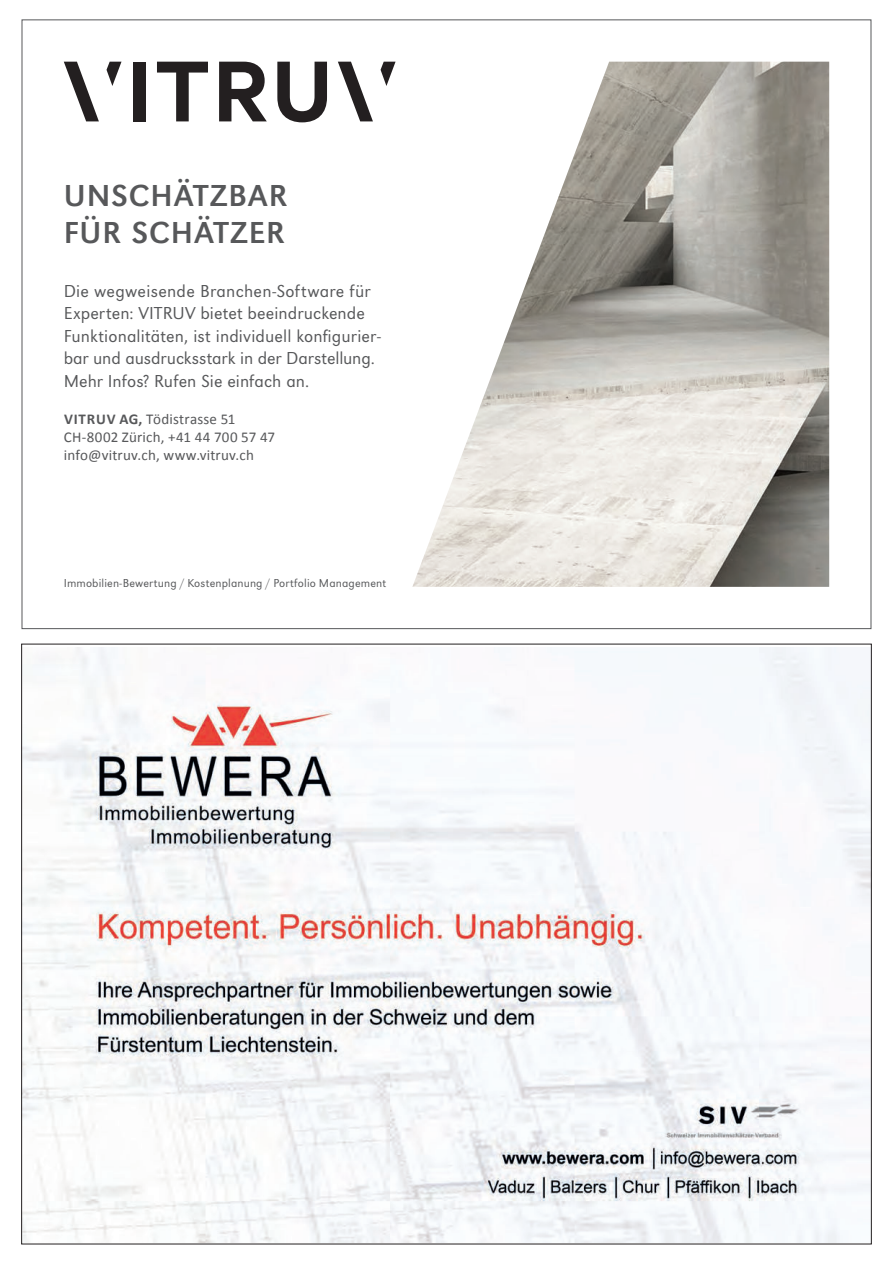
<style>
.page{position:relative;width:893px;height:1263px;background:#fff}
.page>*{position:absolute;margin:0;border:0;box-sizing:border-box;transform-origin:0 0}
.t1{font:31.5px/37.5px "URW Grotesk T";letter-spacing:.035em;color:#57585a}
.t2{font:18px/22.5px "URW Grotesk T Ligh";letter-spacing:.01em;color:#57585a}
.t3{font:15px/18px "Calibri";letter-spacing:.015em;color:#57585a}
.t4{font:12px "URW Grotesk T Ligh";letter-spacing:.01em;color:#57585a}
.s1{font-weight:700}
</style>
<div class="page">
<img style="left:23px;top:647px;width:847px;height:595px">
<img style="left:412px;top:62px;width:417px;height:525px">
<div style="left:133px;top:62px;width:13px;height:59px;background:#231f20"></div>
<svg style="left:157px;top:62px;width:216px;height:60px"></svg>
<svg style="left:64px;top:62px;width:35px;height:59px"></svg>
<svg style="left:107px;top:62px;width:15px;height:24px"></svg>
<svg style="left:381px;top:62px;width:15px;height:24px"></svg>
<h1 class="t1" style="left:64px;top:176px;width:225px">UNSCHÄTZBAR<br>FÜR SCHÄTZER</h1>
<p class="t2" style="left:64px;top:281px;width:319px">Die wegweisende Branchen-Software für Experten: VITRUV bietet beeindruckende Funktionalitäten, ist individuell konfigurier&shy;bar und ausdrucksstark in der Darstellung.<br>Mehr Infos? Rufen Sie einfach an.</p>
<p class="t3" style="left:64px;top:411px;width:213px"><span class="s1">VITRUV AG,</span> Tödistrasse 51<br>CH-8002 Zürich, +41 44 700 57 47 info@vitruv.ch, www.vitruv.ch</p>
<p class="t4" style="left:64px;top:578px;width:324px">Immobilien-Bewertung / Kostenplanung / Portfolio Management</p>
</div>
